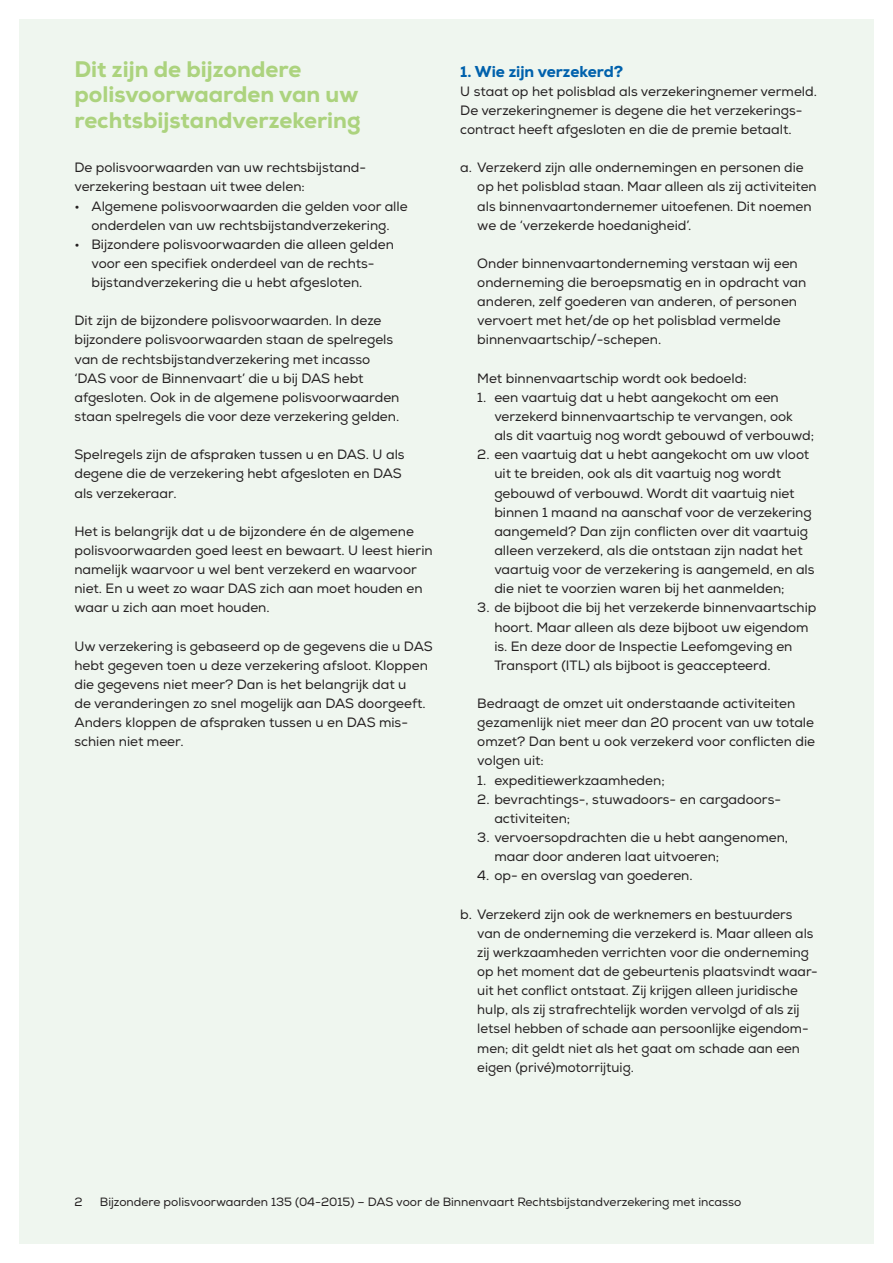
<style>
.page{position:relative;width:893px;height:1263px;background:#fff}
.page>*{position:absolute;margin:0;border:0;box-sizing:border-box;transform-origin:0 0}
._03_KOP_3_Blauw{font:800 22.5px/25.5px "Nexa";color:#acd37e}
._03_KOP_3_Blauw-2{font:800 15.75px "Nexa";color:#0061ac}
._10_TEKST{font:13.5px/19.2px "Nexa";color:#231f20}
._15_TEKST_OPSOM_2{font:13.5px/19.2px "Nexa";color:#231f20}
._14_TEKST_OPSOM_1{font:13.5px/19.2px "Nexa";color:#231f20}
._20_VOETREGEL{font:12px "Nexa";color:#231f20}
</style>
<div class="page">
<div style="left:19px;top:19px;width:855px;height:1225px;background:#eff6ef"></div>
<p class="_03_KOP_3_Blauw" style="left:74px;top:56px;width:288px">Dit zijn de bijzondere polisvoorwaarden van uw rechtsbijstandverzekering</p>
<p class="_10_TEKST" style="left:74px;top:158px;width:291px">De polisvoorwaarden van uw rechtsbijstand&shy;verzekering bestaan uit twee delen:</p>
<p class="_14_TEKST_OPSOM_1" style="left:74px;top:196px;width:335px;text-align:center">• Algemene polisvoorwaarden die gelden voor alle onderdelen van uw rechtsbijstandverzekering.</p>
<p class="_14_TEKST_OPSOM_1" style="left:91px;top:235px;width:304px;text-indent:-17px">• Bijzondere polisvoorwaarden die alleen gelden voor een specifiek onderdeel van de rechts&shy;bijstandverzekering die u hebt afgesloten.</p>
<p class="_10_TEKST" style="left:74px;top:311px;width:327px">Dit zijn de bijzondere polisvoorwaarden. In deze bijzondere polisvoorwaarden staan de spelregels van de rechtsbijstandverzekering met incasso ‘DAS voor de Binnenvaart’ die u bij DAS hebt afgesloten. Ook in de algemene polisvoorwaarden staan spelregels die voor deze verzekering gelden.</p>
<p class="_10_TEKST" style="left:74px;top:445px;width:332px">Spelregels zijn de afspraken tussen u en DAS. U als degene die de verzekering hebt afgesloten en DAS als verzekeraar.</p>
<p class="_10_TEKST" style="left:74px;top:522px;width:360px">Het is belangrijk dat u de bijzondere én de algemene polisvoorwaarden goed leest en bewaart. U leest hierin namelijk waarvoor u wel bent verzekerd en waarvoor niet. En u weet zo waar DAS zich aan moet houden en waar u zich aan moet houden.</p>
<p class="_10_TEKST" style="left:74px;top:637px;width:360px">Uw verzekering is gebaseerd op de gegevens die u DAS hebt gegeven toen u deze verzekering afsloot. Kloppen die gegevens niet meer? Dan is het belangrijk dat u<br>de veranderingen zo snel mogelijk aan DAS doorgeeft.<br>Anders kloppen de afspraken tussen u en DAS mis&shy;schien niet meer.</p>
<p class="_03_KOP_3_Blauw-2" style="left:460px;top:61px;width:164px">1. Wie zijn verzekerd?</p>
<p class="_10_TEKST" style="left:460px;top:82px;width:358px">U staat op het polisblad als verzekeringnemer vermeld.<br>De verzekeringnemer is degene die het verzekerings&shy;contract heeft afgesloten en die de premie betaalt.</p>
<p class="_14_TEKST_OPSOM_1" style="left:477px;top:158px;width:341px;text-indent:-17px">a. Verzekerd zijn alle ondernemingen en personen die op het polisblad staan. Maar alleen als zij activiteiten als binnenvaartondernemer uitoefenen. Dit noemen we de ‘verzekerde hoedanigheid’.</p>
<p class="_14_TEKST_OPSOM_1" style="left:477px;top:254px;width:331px">Onder binnenvaartonderneming verstaan wij een onderneming die beroepsmatig en in opdracht van anderen, zelf goederen van anderen, of personen vervoert met het/de op het polisblad vermelde binnenvaartschip/-schepen.</p>
<p class="_15_TEKST_OPSOM_2" style="left:477px;top:369px;width:271px">Met binnenvaartschip wordt ook bedoeld:</p>
<p class="_15_TEKST_OPSOM_2" style="left:494px;top:388px;width:321px;text-indent:-17px">1. een vaartuig dat u hebt aangekocht om een verzekerd binnenvaartschip te vervangen, ook als dit vaartuig nog wordt gebouwd of verbouwd;</p>
<p class="_15_TEKST_OPSOM_2" style="left:494px;top:445px;width:322px;text-indent:-17px">2. een vaartuig dat u hebt aangekocht om uw vloot uit te breiden, ook als dit vaartuig nog wordt gebouwd of verbouwd. Wordt dit vaartuig niet binnen 1 maand na aanschaf voor de verzekering aangemeld? Dan zijn conflicten over dit vaartuig alleen verzekerd, als die ontstaan zijn nadat het vaartuig voor de verzekering is aangemeld, en als die niet te voorzien waren bij het aanmelden;</p>
<p class="_15_TEKST_OPSOM_2" style="left:494px;top:598px;width:324px;text-indent:-17px">3. de bijboot die bij het verzekerde binnenvaartschip hoort. Maar alleen als deze bijboot uw eigendom is. En deze door de Inspectie Leefomgeving en Transport (ITL) als bijboot is geaccepteerd.</p>
<p class="_15_TEKST_OPSOM_2" style="left:477px;top:694px;width:320px">Bedraagt de omzet uit onderstaande activiteiten</p>
<p class="_15_TEKST_OPSOM_2" style="left:477px;top:713px;width:338px">gezamenlijk niet meer dan 20 procent van uw totale</p>
<p class="_15_TEKST_OPSOM_2" style="left:477px;top:732px;width:339px">omzet? Dan bent u ook verzekerd voor conflicten die</p>
<p class="_15_TEKST_OPSOM_2" style="left:477px;top:751px;width:68px">volgen uit:</p>
<p class="_15_TEKST_OPSOM_2" style="left:477px;top:771px;width:189px">1. expeditiewerkzaamheden;</p>
<p class="_15_TEKST_OPSOM_2" style="left:494px;top:790px;width:286px;text-indent:-17px">2. bevrachtings-, stuwadoors- en cargadoors&shy;activiteiten;</p>
<p class="_15_TEKST_OPSOM_2" style="left:494px;top:828px;width:295px;text-indent:-17px">3. vervoersopdrachten die u hebt aangenomen, maar door anderen laat uitvoeren;</p>
<p class="_15_TEKST_OPSOM_2" style="left:477px;top:866px;width:217px">4. op- en overslag van goederen.</p>
<p class="_14_TEKST_OPSOM_1" style="left:477px;top:904px;width:342px;text-indent:-17px">b. Verzekerd zijn ook de werknemers en bestuurders van de onderneming die verzekerd is. Maar alleen als zij werkzaamheden verrichten voor die onderneming op het moment dat de gebeurtenis plaatsvindt waar&shy;uit het conflict ontstaat. Zij krijgen alleen juridische hulp, als zij strafrechtelijk worden vervolgd of als zij letsel hebben of schade aan persoonlijke eigendom&shy;men; dit geldt niet als het gaat om schade aan een eigen (privé)motorrijtuig.</p>
<p class="_20_VOETREGEL" style="left:74px;top:1194px;width:10px">2</p>
<p class="_20_VOETREGEL" style="left:100px;top:1194px;width:643px">Bijzondere polisvoorwaarden 135 (04-2015) – DAS voor de Binnenvaart Rechtsbijstandverzekering met incasso</p>
</div>
